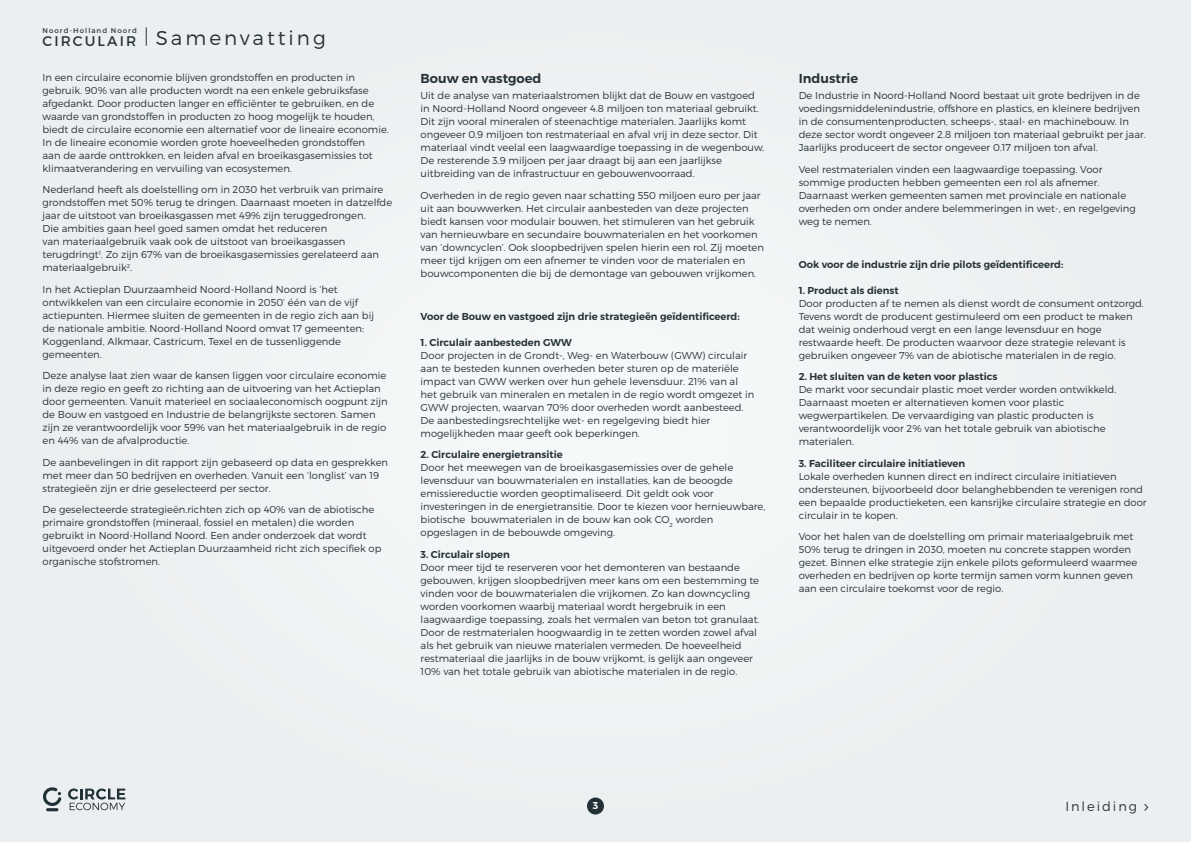
<style>
.page{position:relative;width:1191px;height:842px;background:#eef1f2}
.page>*{position:absolute;margin:0;border:0;box-sizing:border-box;transform-origin:0 0}
.body{font:300 20px "Montserrat";letter-spacing:.15em;color:#263238}
.body-2{font:14px "Montserrat";letter-spacing:.15em;color:#263238}
.subheader_1{font:600 13px "Montserrat";color:#263238}
.body-3{font:300 13px "Montserrat";letter-spacing:.15em;color:#263238}
.body-4{font:300 10px/13px "Montserrat";color:#263238}
.subheader_2{font:600 10px "Montserrat";color:#263238}
.t1{font:600 10px "Montserrat";color:#fff}
.body-5{font:7px "Montserrat";letter-spacing:.15em;color:#263238}
</style>
<div class="page">
<svg style="left:146px;top:27px;width:1px;height:19px"></svg>
<div style="left:587px;top:797px;width:17px;height:17px;background:#233137;border-radius:50%"></div>
<svg style="left:1144px;top:804px;width:4px;height:7px"></svg>
<svg style="left:68px;top:788px;width:57px;height:22px"></svg>
<svg style="left:43px;top:787px;width:18px;height:24px"></svg>
<p class="body-5" style="left:43px;top:26px;width:96px">Noord-Holland Noord</p>
<p class="body-2" style="left:43px;top:32px;width:95px">CIRCULAIR</p>
<p class="body" style="left:156px;top:26px;width:172px">Samenvatting</p>
<p class="body-4" style="left:43px;top:70px;width:348px">In een circulaire economie blijven grondstoffen en producten in gebruik. 90% van alle producten wordt na een enkele gebruiksfase afgedankt. Door producten langer en efficiënter te gebruiken, en de waarde van grondstoffen in producten zo hoog mogelijk te houden, biedt de circulaire economie een alternatief voor de lineaire economie.<br>In de lineaire economie worden grote hoeveelheden grondstoffen<br>aan de aarde onttrokken, en leiden afval en broeikasgasemissies tot klimaatverandering en vervuiling van ecosystemen.</p>
<p class="body-4" style="left:43px;top:183px;width:351px">Nederland heeft als doelstelling om in 2030 het verbruik van primaire grondstoffen met 50% terug te dringen. Daarnaast moeten in datzelfde jaar de uitstoot van broeikasgassen met 49% zijn teruggedrongen.<br>Die ambities gaan heel goed samen omdat het reduceren<br>van materiaalgebruik vaak ook de uitstoot van broeikasgassen terugdringt<sup>1</sup>. Zo zijn 67% van de broeikasgasemissies gerelateerd aan materiaalgebruik<sup>2</sup>.</p>
<p class="body-4" style="left:43px;top:282px;width:333px">In het Actieplan Duurzaamheid Noord-Holland Noord is ‘het ontwikkelen van een circulaire economie in 2050’ één van de vijf actiepunten. Hiermee sluiten de gemeenten in de regio zich aan bij de nationale ambitie. Noord-Holland Noord omvat 17 gemeenten:<br>Koggenland, Alkmaar, Castricum, Texel en de tussenliggende gemeenten.</p>
<p class="body-4" style="left:43px;top:369px;width:346px">Deze analyse laat zien waar de kansen liggen voor circulaire economie in deze regio en geeft zo richting aan de uitvoering van het Actieplan door gemeenten. Vanuit materieel en sociaaleconomisch oogpunt zijn de Bouw en vastgoed en Industrie de belangrijkste sectoren. Samen zijn ze verantwoordelijk voor 59% van het materiaalgebruik in de regio en 44% van de afvalproductie.</p>
<p class="body-4" style="left:43px;top:455px;width:347px">De aanbevelingen in dit rapport zijn gebaseerd op data en gesprekken met meer dan 50 bedrijven en overheden. Vanuit een ‘longlist’ van 19 strategieën zijn er drie geselecteerd per sector.</p>
<p class="body-4" style="left:43px;top:503px;width:340px">De geselecteerde strategieën.richten zich op 40% van de abiotische primaire grondstoffen (mineraal, fossiel en metalen) die worden gebruikt in Noord-Holland Noord. Een ander onderzoek dat wordt uitgevoerd onder het Actieplan Duurzaamheid richt zich specifiek op organische stofstromen.</p>
<p class="subheader_1" style="left:420px;top:71px;width:122px">Bouw en vastgoed</p>
<p class="body-4" style="left:420px;top:89px;width:345px">Uit de analyse van materiaalstromen blijkt dat de Bouw en vastgoed in Noord-Holland Noord ongeveer 4.8 miljoen ton materiaal gebruikt.<br>Dit zijn vooral mineralen of steenachtige materialen. Jaarlijks komt ongeveer 0.9 miljoen ton restmateriaal en afval vrij in deze sector. Dit materiaal vindt veelal een laagwaardige toepassing in de wegenbouw.<br>De resterende 3.9 miljoen per jaar draagt bij aan een jaarlijkse uitbreiding van de infrastructuur en gebouwenvoorraad.</p>
<p class="body-4" style="left:420px;top:189px;width:345px">Overheden in de regio geven naar schatting 550 miljoen euro per jaar uit aan bouwwerken. Het circulair aanbesteden van deze projecten biedt kansen voor modulair bouwen, het stimuleren van het gebruik van hernieuwbare en secundaire bouwmaterialen en het voorkomen van ‘downcyclen’. Ook sloopbedrijven spelen hierin een rol. Zij moeten meer tijd krijgen om een afnemer te vinden voor de materialen en bouwcomponenten die bij de demontage van gebouwen vrijkomen.</p>
<p class="subheader_2" style="left:420px;top:310px;width:321px">Voor de Bouw en vastgoed zijn drie strategieën geïdentificeerd:</p>
<p class="subheader_2" style="left:420px;top:336px;width:153px">1. Circulair aanbesteden GWW</p>
<p class="body-4" style="left:420px;top:349px;width:335px">Door projecten in de Grondt-, Weg- en Waterbouw (GWW) circulair aan te besteden kunnen overheden beter sturen op de materiële impact van GWW werken over hun gehele levensduur. 21% van al het gebruik van mineralen en metalen in de regio wordt omgezet in GWW projecten, waarvan 70% door overheden wordt aanbesteed.<br>De aanbestedingsrechtelijke wet- en regelgeving biedt hier mogelijkheden maar geeft ook beperkingen.</p>
<p class="subheader_2" style="left:420px;top:449px;width:144px">2. Circulaire energietransitie</p>
<p class="body-4" style="left:420px;top:461px;width:346px">Door het meewegen van de broeikasgasemissies over de gehele levensduur van bouwmaterialen en installaties, kan de beoogde emissiereductie worden geoptimaliseerd. Dit geldt ook voor investeringen in de energietransitie. Door te kiezen voor hernieuwbare, biotische bouwmaterialen in de bouw kan ook CO<sub>2</sub> worden opgeslagen in de bebouwde omgeving.</p>
<p class="subheader_2" style="left:420px;top:548px;width:91px">3. Circulair slopen</p>
<p class="body-4" style="left:420px;top:561px;width:340px">Door meer tijd te reserveren voor het demonteren van bestaande gebouwen, krijgen sloopbedrijven meer kans om een bestemming te vinden voor de bouwmaterialen die vrijkomen. Zo kan downcycling worden voorkomen waarbij materiaal wordt hergebruik in een laagwaardige toepassing, zoals het vermalen van beton tot granulaat.<br>Door de restmaterialen hoogwaardig in te zetten worden zowel afval als het gebruik van nieuwe materialen vermeden. De hoeveelheid restmateriaal die jaarlijks in de bouw vrijkomt, is gelijk aan ongeveer 10% van het totale gebruik van abiotische materialen in de regio.</p>
<p class="subheader_1" style="left:798px;top:71px;width:61px">Industrie</p>
<p class="body-4" style="left:798px;top:89px;width:349px">De Industrie in Noord-Holland Noord bestaat uit grote bedrijven in de voedingsmiddelenindustrie, offshore en plastics, en kleinere bedrijven in de consumentenproducten, scheeps-, staal- en machinebouw. In deze sector wordt ongeveer 2.8 miljoen ton materiaal gebruikt per jaar.<br>Jaarlijks produceert de sector ongeveer 0.17 miljoen ton afval.</p>
<p class="body-4" style="left:798px;top:163px;width:339px">Veel restmaterialen vinden een laagwaardige toepassing. Voor sommige producten hebben gemeenten een rol als afnemer.<br>Daarnaast werken gemeenten samen met provinciale en nationale overheden om onder andere belemmeringen in wet-, en regelgeving weg te nemen.</p>
<p class="subheader_2" style="left:798px;top:258px;width:266px">Ook voor de industrie zijn drie pilots geïdentificeerd:</p>
<p class="subheader_2" style="left:798px;top:284px;width:102px">1. Product als dienst</p>
<p class="body-4" style="left:798px;top:297px;width:347px">Door producten af te nemen als dienst wordt de consument ontzorgd.<br>Tevens wordt de producent gestimuleerd om een product te maken dat weinig onderhoud vergt en een lange levensduur en hoge restwaarde heeft. De producten waarvoor deze strategie relevant is gebruiken ongeveer 7% van de abiotische materialen in de regio.</p>
<p class="subheader_2" style="left:798px;top:371px;width:200px">2. Het sluiten van de keten voor plastics</p>
<p class="body-4" style="left:798px;top:383px;width:319px">De markt voor secundair plastic moet verder worden ontwikkeld.<br>Daarnaast moeten er alternatieven komen voor plastic wegwerpartikelen. De vervaardiging van plastic producten is verantwoordelijk voor 2% van het totale gebruik van abiotische materialen.</p>
<p class="subheader_2" style="left:798px;top:457px;width:168px">3. Faciliteer circulaire initiatieven</p>
<p class="body-4" style="left:798px;top:470px;width:349px">Lokale overheden kunnen direct en indirect circulaire initiatieven ondersteunen, bijvoorbeeld door belanghebbenden te verenigen rond een bepaalde productieketen, een kansrijke circulaire strategie en door circulair in te kopen.</p>
<p class="body-4" style="left:798px;top:530px;width:340px">Voor het halen van de doelstelling om primair materiaalgebruik met 50% terug te dringen in 2030, moeten nu concrete stappen worden gezet. Binnen elke strategie zijn enkele pilots geformuleerd waarmee overheden en bedrijven op korte termijn samen vorm kunnen geven aan een circulaire toekomst voor de regio.</p>
<p class="t1" style="left:593px;top:799px;width:7px">3</p>
<p class="body-3" style="left:1065px;top:798px;width:73px">Inleiding</p>
</div>
